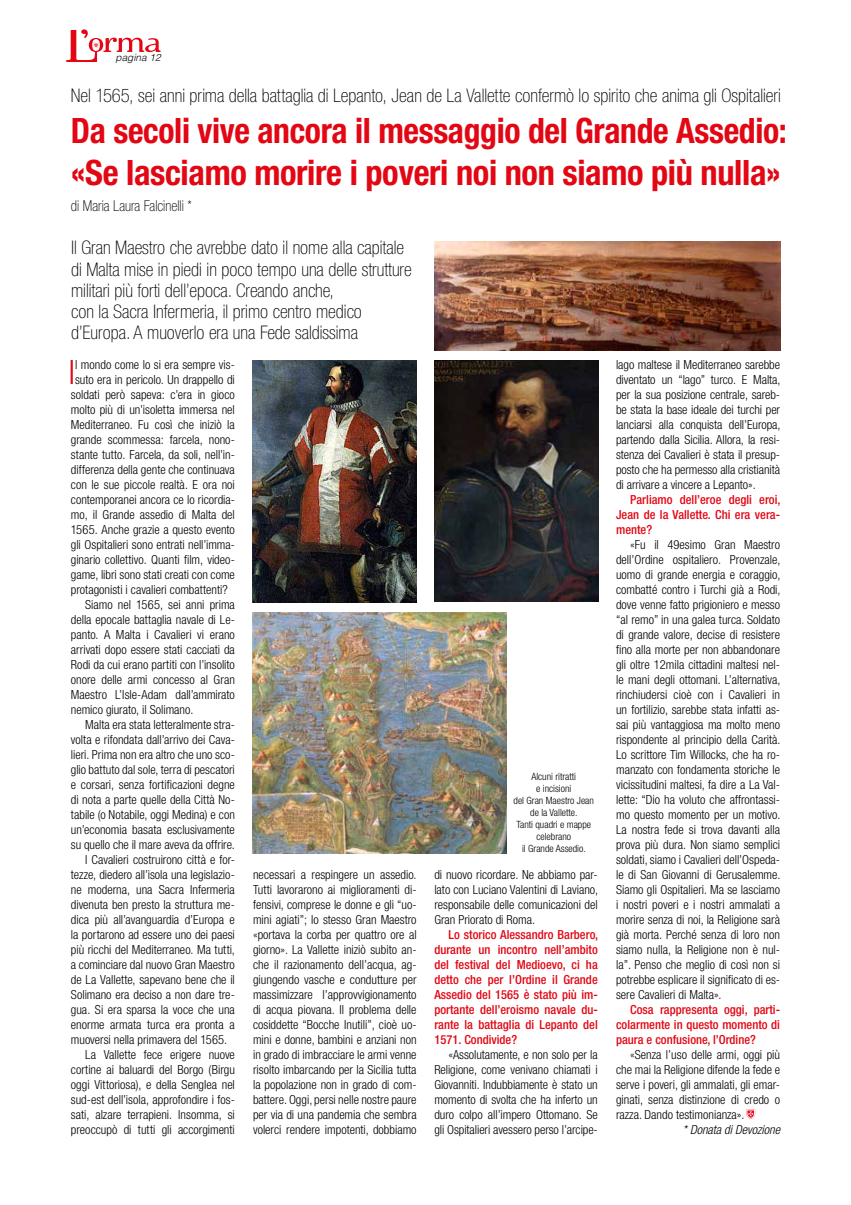
<style>
.page{position:relative;width:851px;height:1205px;background:#fff}
.page>*{position:absolute;margin:0;border:0;box-sizing:border-box;transform-origin:0 0}
.t1{font:700 condensed 35px/41.2px "Helvetica Neue LT Std";letter-spacing:-.01em;color:#e30613;scale:.96 1}
.t2{font:300 condensed 33.5px "Helvetica Neue LT Std";color:#e30613}
.t3{font:100 condensed 18.75px/21.2px "Helvetica Neue LT Std";color:#000}
.t4{font:100 condensed 15px "Helvetica Neue LT Std";color:#000}
.t5{font:300 condensed 12.5px/15px "Helvetica Neue LT Std";color:#000;text-align:justify}
.t6{font:500 condensed 12.5px/15px "Helvetica Neue LT Std";color:#e30613;text-align:justify}
.t7{font:italic 300 condensed 12.5px "Helvetica Neue LT Std";color:#000}
.t8{font:300 condensed 10px/12px "Helvetica Neue LT Std";color:#000;text-align:center}
.t9{font:italic 300 10px "Helvetica LT Std";color:#000}
</style>
<div class="page">
<svg style="left:66px;top:29px;width:94px;height:33px"></svg>
<svg style="left:746px;top:1109px;width:9px;height:10px"></svg>
<img style="left:434px;top:360px;width:164px;height:241px">
<img style="left:252px;top:360px;width:164px;height:242px">
<img style="left:252px;top:612px;width:254px;height:242px">
<img style="left:434px;top:241px;width:346px;height:110px">
<p class="t9" style="left:115px;top:52px;width:47px">pagina 12</p>
<h3 class="t3" style="left:71px;top:85px;width:711px">Nel 1565, sei anni prima della battaglia di Lepanto, Jean de La Vallette confermò lo spirito che anima gli Ospitalieri</h3>
<h1 class="t1" style="left:71px;top:110px;width:747px">Da secoli vive ancora il messaggio del Grande Assedio: «Se lasciamo morire i poveri noi non siamo più nulla»</h1>
<p class="t4" style="left:71px;top:197px;width:122px">di Maria Laura Falcinelli *</p>
<p class="t3" style="left:71px;top:237px;width:342px">Il Gran Maestro che avrebbe dato il nome alla capitale di Malta mise in piedi in poco tempo una delle strutture militari più forti dell’epoca. Creando anche,<br>con la Sacra Infermeria, il primo centro medico d’Europa. A muoverlo era una Fede saldissima</p>
<h2 class="t2" style="left:69px;top:353px;width:8px">I</h2>
<p class="t5" style="left:75px;top:357px;width:161px">l mondo come lo si era sempre vis-</p>
<p class="t5" style="left:75px;top:372px;width:161px">suto era in pericolo. Un drappello di</p>
<p class="t5" style="left:71px;top:387px;width:165px">soldati però sapeva: c’era in gioco</p>
<p class="t5" style="left:71px;top:402px;width:165px">molto più di un’isoletta immersa nel</p>
<p class="t5" style="left:71px;top:417px;width:165px">Mediterraneo. Fu così che iniziò la</p>
<p class="t5" style="left:71px;top:432px;width:165px">grande scommessa: farcela, nono-</p>
<p class="t5" style="left:71px;top:447px;width:165px">stante tutto. Farcela, da soli, nell’in-</p>
<p class="t5" style="left:71px;top:462px;width:165px">differenza della gente che continuava</p>
<p class="t5" style="left:71px;top:477px;width:165px">con le sue piccole realtà. E ora noi</p>
<p class="t5" style="left:71px;top:492px;width:165px">contemporanei ancora ce lo ricordia-</p>
<p class="t5" style="left:71px;top:507px;width:165px">mo, il Grande assedio di Malta del</p>
<p class="t5" style="left:71px;top:522px;width:165px">1565. Anche grazie a questo evento</p>
<p class="t5" style="left:71px;top:537px;width:165px">gli Ospitalieri sono entrati nell’imma-</p>
<p class="t5" style="left:71px;top:552px;width:165px">ginario collettivo. Quanti film, video-</p>
<p class="t5" style="left:71px;top:567px;width:165px">game, libri sono stati creati con come</p>
<p class="t5" style="left:71px;top:582px;width:158px">protagonisti i cavalieri combattenti?</p>
<p class="t5" style="left:85px;top:597px;width:151px">Siamo nel 1565, sei anni prima</p>
<p class="t5" style="left:71px;top:612px;width:165px">della epocale battaglia navale di Le-</p>
<p class="t5" style="left:71px;top:627px;width:165px">panto. A Malta i Cavalieri vi erano</p>
<p class="t5" style="left:71px;top:642px;width:165px">arrivati dopo essere stati cacciati da</p>
<p class="t5" style="left:71px;top:657px;width:165px">Rodi da cui erano partiti con l’insolito</p>
<p class="t5" style="left:71px;top:672px;width:165px">onore delle armi concesso al Gran</p>
<p class="t5" style="left:71px;top:687px;width:165px">Maestro L’Isle-Adam dall’ammirato</p>
<p class="t5" style="left:71px;top:702px;width:124px">nemico giurato, il Solimano.</p>
<p class="t5" style="left:85px;top:717px;width:151px">Malta era stata letteralmente stra-</p>
<p class="t5" style="left:71px;top:732px;width:165px">volta e rifondata dall’arrivo dei Cava-</p>
<p class="t5" style="left:71px;top:747px;width:165px">lieri. Prima non era altro che uno sco-</p>
<p class="t5" style="left:71px;top:762px;width:165px">glio battuto dal sole, terra di pescatori</p>
<p class="t5" style="left:71px;top:777px;width:165px">e corsari, senza fortificazioni degne</p>
<p class="t5" style="left:71px;top:792px;width:165px">di nota a parte quelle della Città No-</p>
<p class="t5" style="left:71px;top:807px;width:165px">tabile (o Notabile, oggi Medina) e con</p>
<p class="t5" style="left:71px;top:822px;width:165px">un’economia basata esclusivamente</p>
<p class="t5" style="left:71px;top:837px;width:165px">su quello che il mare aveva da offrire.</p>
<p class="t5" style="left:85px;top:852px;width:151px">I Cavalieri costruirono città e for-</p>
<p class="t5" style="left:71px;top:867px;width:165px">tezze, diedero all’isola una legislazio-</p>
<p class="t5" style="left:71px;top:882px;width:165px">ne moderna, una Sacra Infermeria</p>
<p class="t5" style="left:71px;top:897px;width:165px">divenuta ben presto la struttura me-</p>
<p class="t5" style="left:71px;top:912px;width:165px">dica più all’avanguardia d’Europa e</p>
<p class="t5" style="left:71px;top:927px;width:165px">la portarono ad essere uno dei paesi</p>
<p class="t5" style="left:71px;top:942px;width:165px">più ricchi del Mediterraneo. Ma tutti,</p>
<p class="t5" style="left:71px;top:957px;width:165px">a cominciare dal nuovo Gran Maestro</p>
<p class="t5" style="left:71px;top:972px;width:165px">de La Vallette, sapevano bene che il</p>
<p class="t5" style="left:71px;top:987px;width:165px">Solimano era deciso a non dare tre-</p>
<p class="t5" style="left:71px;top:1002px;width:165px">gua. Si era sparsa la voce che una</p>
<p class="t5" style="left:71px;top:1017px;width:165px">enorme armata turca era pronta a</p>
<p class="t5" style="left:71px;top:1032px;width:158px">muoversi nella primavera del 1565.</p>
<p class="t5" style="left:85px;top:1047px;width:151px">La Vallette fece erigere nuove</p>
<p class="t5" style="left:71px;top:1062px;width:165px">cortine ai baluardi del Borgo (Birgu</p>
<p class="t5" style="left:71px;top:1077px;width:165px">oggi Vittoriosa), e della Senglea nel</p>
<p class="t5" style="left:71px;top:1092px;width:165px">sud-est dell’isola, approfondire i fos-</p>
<p class="t5" style="left:71px;top:1107px;width:165px">sati, alzare terrapieni. Insomma, si</p>
<p class="t5" style="left:71px;top:1122px;width:165px">preoccupò di tutti gli accorgimenti</p>
<p class="t5" style="left:253px;top:867px;width:165px">necessari a respingere un assedio.<br>Tutti lavorarono ai miglioramenti di&shy;fensivi, comprese le donne e gli “uo&shy;mini agiati”; lo stesso Gran Maestro «portava la corba per quattro ore al giorno». La Vallette iniziò subito an&shy;che il razionamento dell’acqua, ag&shy;giungendo vasche e condutture per massimizzare l’approvvigionamento di acqua piovana. Il problema delle cosiddette “Bocche Inutili”, cioè uo&shy;mini e donne, bambini e anziani non in grado di imbracciare le armi venne risolto imbarcando per la Sicilia tutta la popolazione non in grado di com&shy;battere. Oggi, persi nelle nostre paure per via di una pandemia che sembra volerci rendere impotenti, dobbiamo</p>
<p class="t8" style="left:513px;top:771px;width:82px">Alcuni ritratti<br>e incisioni<br>del Gran Maestro Jean de la Vallette.<br>Tanti quadri e mappe celebrano<br>il Grande Assedio.</p>
<p class="t5" style="left:434px;top:867px;width:165px">di nuovo ricordare. Ne abbiamo par&shy;lato con Luciano Valentini di Laviano, responsabile delle comunicazioni del Gran Priorato di Roma.</p>
<p class="t6" style="left:434px;top:926px;width:165px;text-indent:14px">Lo storico Alessandro Barbero, durante un incontro nell’ambito del festival del Medioevo, ci ha detto che per l’Ordine il Grande Assedio del 1565 è stato più im&shy;portante dell’eroismo navale du&shy;rante la battaglia di Lepanto del 1571. Condivide?</p>
<p class="t5" style="left:434px;top:1047px;width:165px;text-indent:14px">«Assolutamente, e non solo per la Religione, come venivano chiamati i Giovanniti. Indubbiamente è stato un momento di svolta che ha inferto un duro colpo all’impero Ottomano. Se gli Ospitalieri avessero perso l’arcipe-</p>
<p class="t5" style="left:616px;top:357px;width:166px">lago maltese il Mediterraneo sarebbe diventato un “lago” turco. E Malta, per la sua posizione centrale, sareb&shy;be stata la base ideale dei turchi per lanciarsi alla conquista dell’Europa, partendo dalla Sicilia. Allora, la resi&shy;stenza dei Cavalieri è stata il presup&shy;posto che ha permesso alla cristianità di arrivare a vincere a Lepanto».</p>
<p class="t6" style="left:616px;top:492px;width:166px;text-indent:14px">Parliamo dell’eroe degli eroi, Jean de la Vallette. Chi era vera&shy;mente?</p>
<p class="t5" style="left:616px;top:537px;width:166px;text-indent:14px">«Fu il 49esimo Gran Maestro dell’Ordine ospitaliero. Provenzale, uomo di grande energia e coraggio, combatté contro i Turchi già a Rodi, dove venne fatto prigioniero e messo “al remo” in una galea turca. Soldato di grande valore, decise di resistere fino alla morte per non abbandonare gli oltre 12mila cittadini maltesi nel&shy;le mani degli ottomani. L’alternativa, rinchiudersi cioè con i Cavalieri in un fortilizio, sarebbe stata infatti as&shy;sai più vantaggiosa ma molto meno rispondente al principio della Carità.<br>Lo scrittore Tim Willocks, che ha ro&shy;manzato con fondamenta storiche le vicissitudini maltesi, fa dire a La Val&shy;lette: “Dio ha voluto che affrontassi&shy;mo questo momento per un motivo.<br>La nostra fede si trova davanti alla prova più dura. Non siamo semplici soldati, siamo i Cavalieri dell’Ospeda&shy;le di San Giovanni di Gerusalemme.<br>Siamo gli Ospitalieri. Ma se lasciamo i nostri poveri e i nostri ammalati a morire senza di noi, la Religione sarà già morta. Perché senza di loro non siamo nulla, la Religione non è nul&shy;la”. Penso che meglio di così non si potrebbe esplicare il significato di es&shy;sere Cavalieri di Malta».</p>
<p class="t6" style="left:616px;top:1002px;width:165px;text-indent:14px">Cosa rappresenta oggi, parti&shy;colarmente in questo momento di paura e confusione, l’Ordine?</p>
<p class="t5" style="left:616px;top:1047px;width:165px;text-indent:14px">«Senza l’uso delle armi, oggi più che mai la Religione difende la fede e serve i poveri, gli ammalati, gli emar&shy;ginati, senza distinzione di credo o razza. Dando testimonianza».</p>
<p class="t7" style="left:682px;top:1122px;width:99px">* Donata di Devozione</p>
</div>
